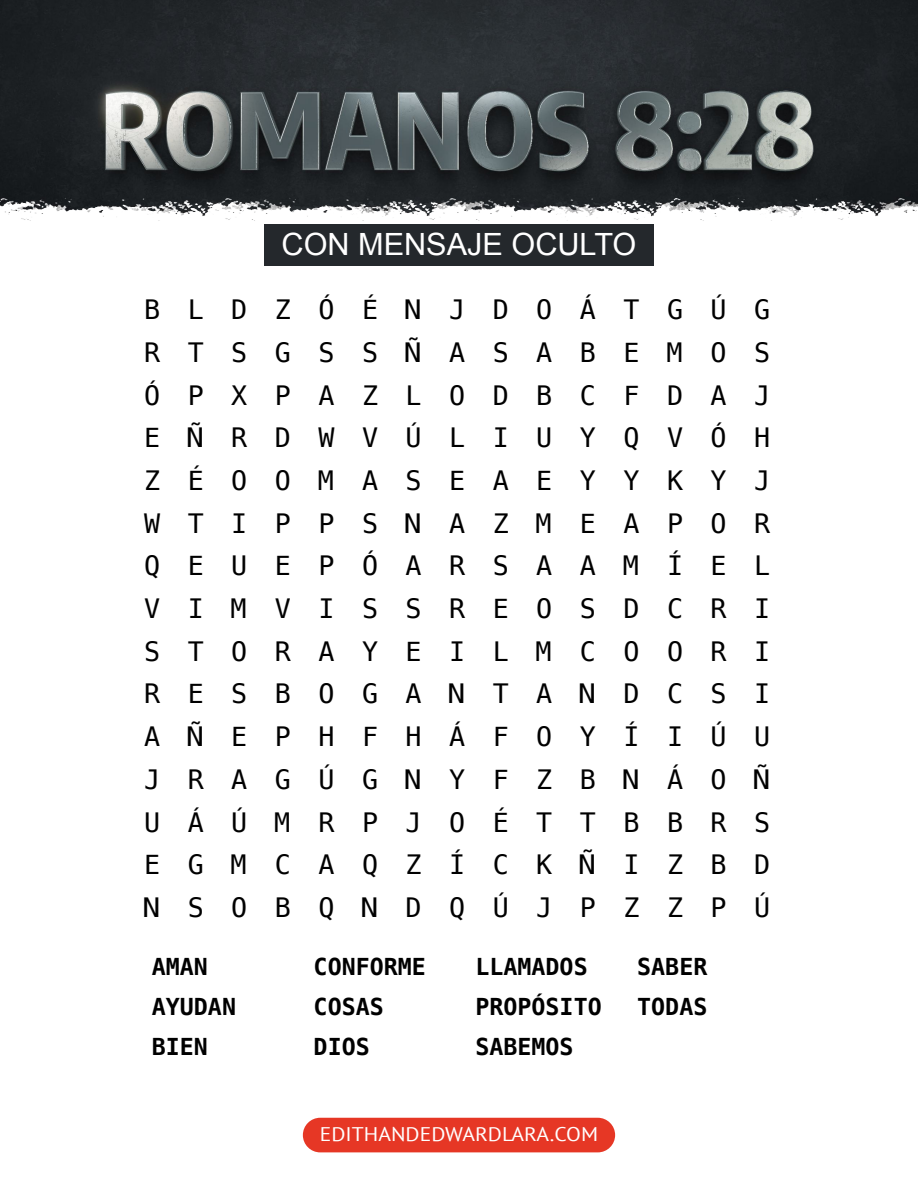
<style>
.page{position:relative;width:918px;height:1188px;background:#fff}
.page>*{position:absolute;margin:0;border:0;box-sizing:border-box;transform-origin:0 0}
.t1{font:30.6px "Arial";color:#fff}
.t2{font:26.7px/42.8px "Menlo";letter-spacing:1.03em;color:#000;text-align:justify}
.t3{font:700 23.25px/39.8px "Menlo";color:#000}
.t4{font:19.65px "PT Sans";color:#fff;scale:1.1 1}
</style>
<div class="page">
<div style="left:303px;top:1118px;width:312px;height:34px;background:#e63725;border-radius:17px"></div>
<img style="left:0;top:0;width:918px;height:221px">
<div style="left:264px;top:224px;width:390px;height:42px;background:#24282c"></div>
<p class="t1" style="left:282px;top:233px;width:356px">CON MENSAJE OCULTO</p>
<p class="t2" style="left:144px;top:291px;width:628px">BLDZÓÉNJDOÁTGÚG RTSGSSÑASABEMOS ÓPXPAZLODBCFDAJ EÑRDWVÚLIUYQVÓH ZÉOOMASEAEYYKYJ WTIPPSNAZMEAPOR QEUEPÓARSAAMÍEL VIMVISSREOSDCRI STORAYEILMCOORI RESBOGANTANDCSI AÑEPHFHÁFOYÍIÚU JRAGÚGNYFZBNÁOÑ UÁÚMRPJOÉTTBBRS EGMCAQZÍCKÑIZBD NSOBQNDQÚJPZZPÚ</p>
<p class="t3" style="left:152px;top:949px;width:86px">AMAN<br>AYUDAN<br>BIEN</p>
<p class="t3" style="left:314px;top:949px;width:114px">CONFORME<br>COSAS<br>DIOS</p>
<p class="t3" style="left:475px;top:949px;width:128px">LLAMADOS<br>PROPÓSITO<br>SABEMOS</p>
<p class="t3" style="left:637px;top:949px;width:72px">SABER<br>TODAS</p>
<p class="t4" style="left:320px;top:1127px;width:254px">EDITHANDEDWARDLARA.COM</p>
</div>
